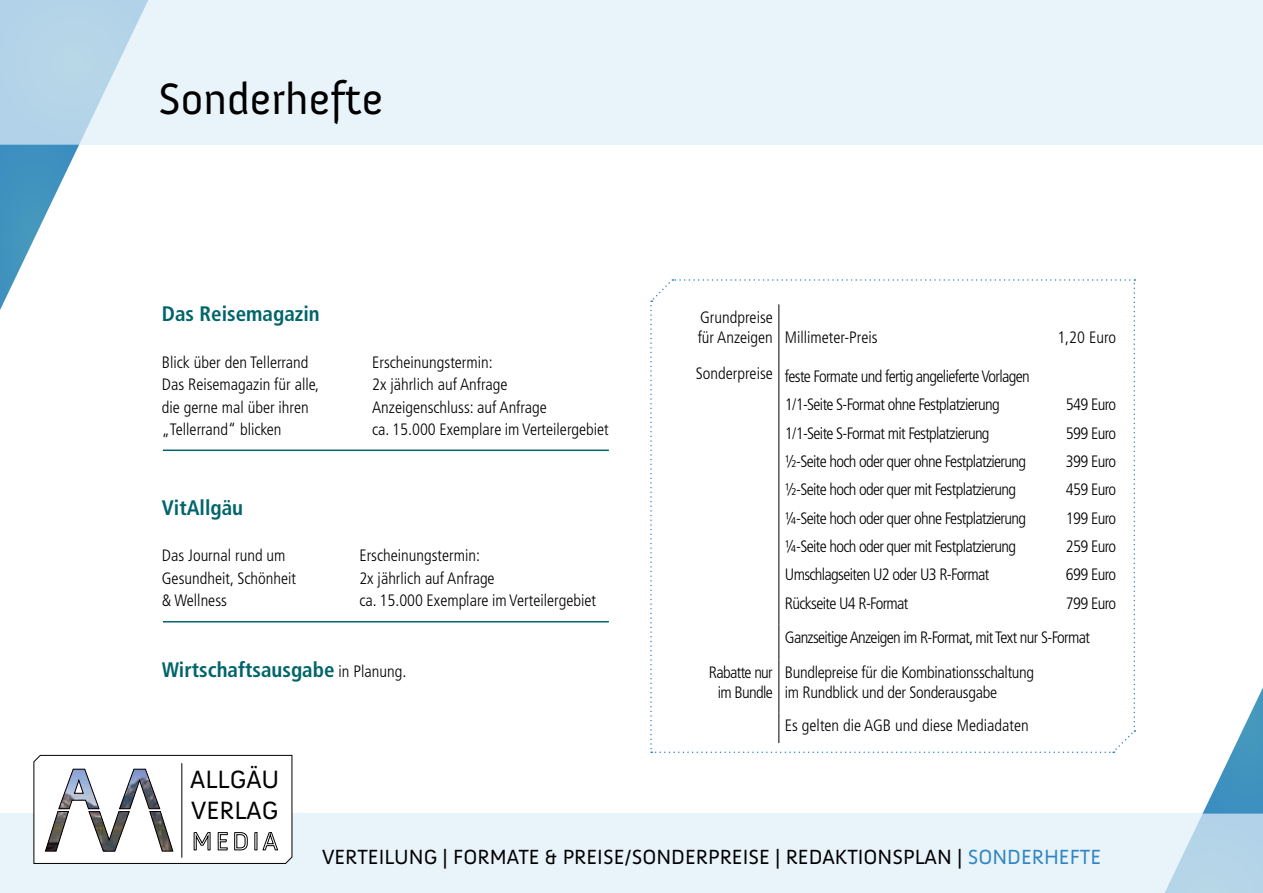
<style>
.page{position:relative;width:1263px;height:893px;background:#fff}
.page>*{position:absolute;margin:0;border:0;box-sizing:border-box;transform-origin:0 0}
.t1{font:45px "Anivers";color:#000}
.t2{font:25.65px/30.8px "Anivers";color:#000}
.t3{font:21px "Anivers";color:#000}
.t4{font:700 condensed 21px "Frutiger LT Std";color:#00656b}
.t5{font:300 condensed 16.5px/22.5px "Frutiger LT Std";color:#000}
.t6{font:300 condensed 16.5px/28.3px "Frutiger LT Std";letter-spacing:-.04em;color:#000}
.t7{font:300 condensed 16.5px/28.3px "Frutiger LT Std";letter-spacing:-.02em;color:#000;text-align:justify}
.s1{font-weight:300;font-size:16.5px;color:#000}
.s2{color:#3086c3}
</style>
<div class="page">
<div style="left:0;top:0;width:1263px;height:145px;background:#e9f3fa"></div>
<div style="left:0;top:813px;width:1263px;height:80px;background:#e9f3fa"></div>
<svg style="left:0;top:0;width:148px;height:310px"></svg>
<svg style="left:33px;top:754px;width:260px;height:110px"></svg>
<hr style="left:181px;top:763px;width:1px;height:95px;background:#000">
<svg style="left:650px;top:279px;width:613px;height:614px"></svg>
<hr style="left:163px;top:449px;width:446px;height:2px;background:#00656b">
<hr style="left:163px;top:621px;width:446px;height:1px;background:#00656b">
<hr style="left:779px;top:304px;width:1px;height:320px;background:#000">
<hr style="left:779px;top:624px;width:1px;height:35px;background:#000">
<hr style="left:779px;top:659px;width:1px;height:53px;background:#000">
<hr style="left:779px;top:712px;width:1px;height:31px;background:#000">
<h1 class="t1" style="left:158px;top:74px;width:227px">Sonderhefte</h1>
<p class="t4" style="left:162px;top:302px;width:159px">Das Reisemagazin</p>
<p class="t5" style="left:162px;top:351px;width:159px">Blick über den Tellerrand<br>Das Reisemagazin für alle, die gerne mal über ihren „Tellerrand“ blicken</p>
<p class="t5" style="left:372px;top:351px;width:238px">Erscheinungstermin:<br>2x jährlich auf Anfrage<br>Anzeigenschluss: auf Anfrage<br>ca. 15.000 Exemplare im Verteilergebiet</p>
<p class="t4" style="left:162px;top:495px;width:83px">VitAllgäu</p>
<p class="t5" style="left:162px;top:544px;width:136px">Das Journal rund um<br>Gesundheit, Schönheit &amp; Wellness</p>
<p class="t5" style="left:359px;top:544px;width:238px">Erscheinungstermin:<br>2x jährlich auf Anfrage<br>ca. 15.000 Exemplare im Verteilergebiet</p>
<p class="t4" style="left:162px;top:657px;width:246px">Wirtschaftsausgabe <span class="s1">in Planung.</span></p>
<h2 class="t2" style="left:190px;top:765px;width:91px">Allgäu<br>Verlag</h2>
<p class="t5" style="left:698px;top:307px;width:77px;line-height:19.8px">Grundpreise für Anzeigen</p>
<p class="t5" style="left:696px;top:363px;width:79px">Sonderpreise</p>
<p class="t5" style="left:785px;top:326px;width:94px">Millimeter-Preis</p>
<p class="t6" style="left:785px;top:363px;width:247px">feste Formate und fertig angelieferte Vorlagen 1/1-Seite S-Format ohne Festplatzierung 1/1-Seite S-Format mit Festplatzierung ½-Seite hoch oder quer ohne Festplatzierung ½-Seite hoch oder quer mit Festplatzierung ¼-Seite hoch oder quer ohne Festplatzierung ¼-Seite hoch oder quer mit Festplatzierung Umschlagseiten U2 oder U3 R-Format Rückseite U4 R-Format</p>
<p class="t7" style="left:1057px;top:323px;width:60px">1,20 Euro</p>
<p class="t7" style="left:1066px;top:391px;width:52px">549 Euro 599 Euro 399 Euro 459 Euro 199 Euro 259 Euro 699 Euro 799 Euro</p>
<p class="t6" style="left:785px;top:623px;width:307px">Ganzseitige Anzeigen im R-Format, mit Text nur S-Format</p>
<p class="t6" style="left:709px;top:662px;width:65px;line-height:19.8px;text-align:center">Rabatte nur im Bundle</p>
<p class="t7" style="left:785px;top:662px;width:251px;line-height:19.8px">Bundlepreise für die Kombinationsschaltung im Rundblick und der Sonderausgabe</p>
<p class="t5" style="left:785px;top:714px;width:245px">Es gelten die AGB und diese Mediadaten</p>
<p class="t3" style="left:322px;top:845px;width:777px">VERTEILU NG | FORMATE &amp; PREISE/SONDERPREISE | REDAKTIONSPLAN | <span class="s2">SONDERHEFTE</span></p>
</div>
